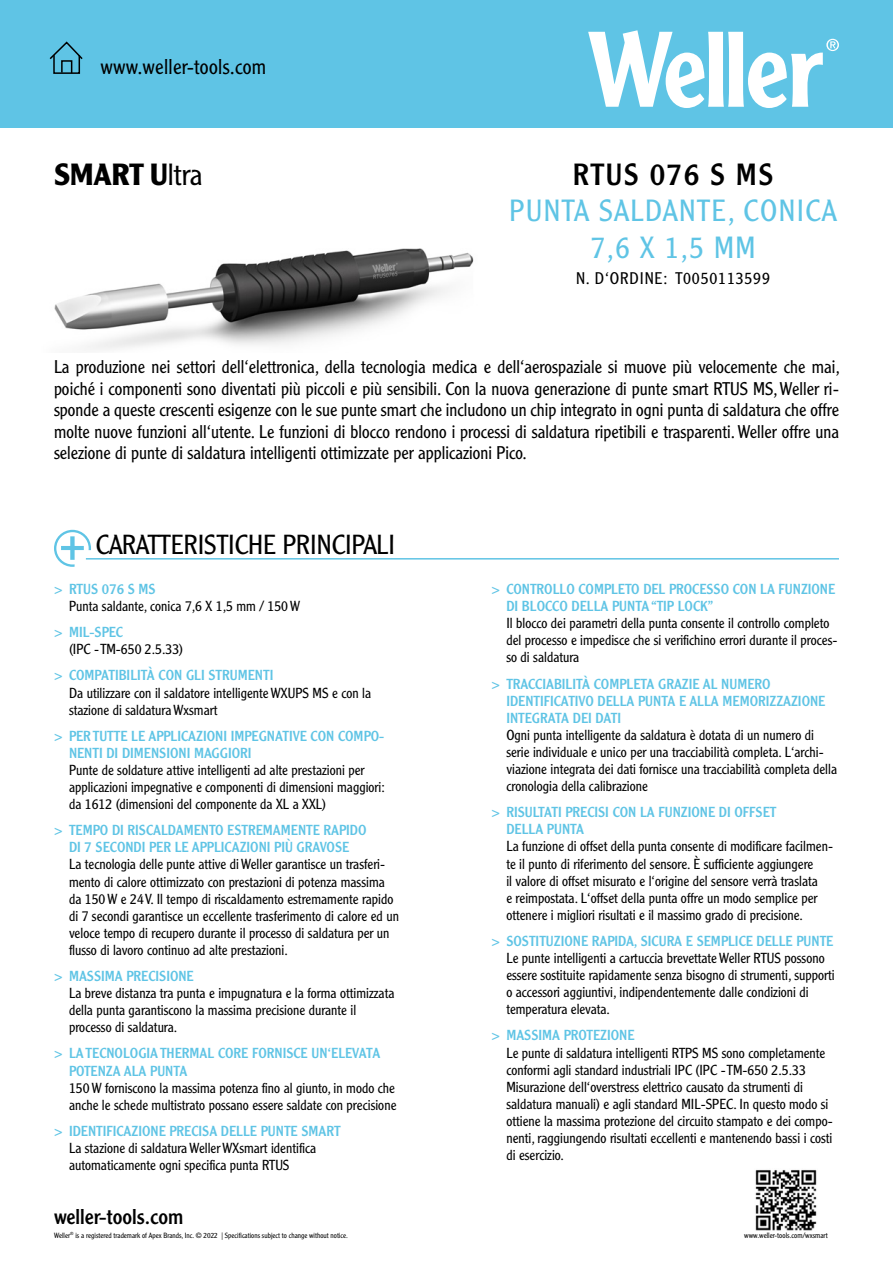
<style>
.page{position:relative;width:893px;height:1263px;background:#fff}
.page>*{position:absolute;margin:0;border:0;box-sizing:border-box;transform-origin:0 0}
.t1{font:300 30px/37.3px "Clearface Gothic LT Std";letter-spacing:.05em;color:#5fc4e5;text-align:center}
.t2{font:700 30px "Clearface Gothic LT Std";color:#000}
.t3{font:30px "Clearface Gothic LT Std";letter-spacing:.05em;color:#000}
.t4{font:300 27px "Clearface Gothic LT Std";color:#000}
.t5{font:300 21px "Clearface Gothic LT Std";letter-spacing:.01em;color:#000}
.t6{font:21px "Clearface Gothic LT Std";color:#000}
.t7{font:300 18px/21.6px "Clearface Gothic LT Std";color:#000;text-align:justify}
.t8{font:300 16.5px "Clearface Gothic LT Std";letter-spacing:.05em;color:#000}
.t9{font:300 14.25px/17.1px "Clearface Gothic LT Std";color:#000}
.t10{font:14.25px/17.1px "Clearface Gothic LT Std";color:#5fc4e5}
.t11{font:300 7.65px "Clearface Gothic LT Std";color:#000}
.t12{font:300 7.35px "Clearface Gothic LT Std";color:#000}
.s1{font-weight:300}
</style>
<div class="page">
<div style="left:0;top:0;width:893px;height:128px;background:#5fc4e5"></div>
<svg style="left:588px;top:30px;width:251px;height:78px"></svg>
<svg style="left:49px;top:41px;width:34px;height:33px"></svg>
<svg style="left:54px;top:530px;width:37px;height:37px"></svg>
<hr style="left:86px;top:558px;width:753px;height:1px;background:#5fc4e5">
<img style="left:755px;top:1170px;width:62px;height:61px">
<img style="left:54px;top:248px;width:420px;height:102px">
<h3 class="t5" style="left:101px;top:54px;width:167px">www.weller-tools.com</h3>
<h1 class="t2" style="left:54px;top:157px;width:150px">SMART U<span class="s1">ltra</span></h1>
<h1 class="t3" style="left:573px;top:155px;width:202px">RTUS 076 S MS</h1>
<h1 class="t1" style="left:510px;top:192px;width:328px">PUNTA SALDANTE, CONICA<br>7,6 X 1,5 MM</h1>
<p class="t8" style="left:576px;top:268px;width:195px">N. D‘ORDINE: T0050113599</p>
<p class="t7" style="left:54px;top:356px;width:787px">La produzione nei settori dell‘elettronica, della tecnologia medica e dell‘aerospaziale si muove più velocemente che mai, poiché i componenti sono diventati più piccoli e più sensibili. Con la nuova generazione di punte smart RTUS MS, Weller ri&shy;sponde a queste crescenti esigenze con le sue punte smart che includono un chip integrato in ogni punta di saldatura che offre molte nuove funzioni all‘utente. Le funzioni di blocco rendono i processi di saldatura ripetibili e trasparenti. Weller offre una selezione di punte di saldatura intelligenti ottimizzate per applicazioni Pico.</p>
<h2 class="t4" style="left:96px;top:529px;width:301px">CARATTERISTICHE PRINCIPALI</h2>
<p class="t10" style="left:54px;top:580px;width:103px">&gt; RTUS 076 S MS</p>
<p class="t9" style="left:69px;top:597px;width:233px">Punta saldante, conica 7,6 X 1,5 mm / 150 W</p>
<p class="t10" style="left:54px;top:623px;width:71px">&gt; MIL-SPEC</p>
<p class="t9" style="left:69px;top:641px;width:116px">(IPC - TM-650 2.5.33)</p>
<p class="t10" style="left:54px;top:667px;width:221px">&gt; COMPATIBILITÀ CON GLI STRUMENTI</p>
<p class="t9" style="left:69px;top:684px;width:304px">Da utilizzare con il saldatore intelligente WXUPS MS e con la stazione di saldatura Wxsmart</p>
<p class="t10" style="left:69px;top:727px;width:317px;text-indent:-15px">&gt; PER TUTTE LE APPLICAZIONI IMPEGNATIVE CON COMPO-<br>NENTI DI DIMENSIONI MAGGIORI</p>
<p class="t9" style="left:69px;top:761px;width:317px">Punte de soldature attive intelligenti ad alte prestazioni per applicazioni impegnative e componenti di dimensioni maggiori: da 1612 (dimensioni del componente da XL a XXL)</p>
<p class="t10" style="left:54px;top:821px;width:314px;text-align:center">&gt; TEMPO DI RISCALDAMENTO ESTREMAMENTE RAPIDO<br>DI 7 SECONDI PER LE APPLICAZIONI PIÙ GRAVOSE</p>
<p class="t9" style="left:69px;top:856px;width:331px">La tecnologia delle punte attive di Weller garantisce un trasferi&shy;mento di calore ottimizzato con prestazioni di potenza massima da 150 W e 24 V. Il tempo di riscaldamento estremamente rapido di 7 secondi garantisce un eccellente trasferimento di calore ed un veloce tempo di recupero durante il processo di saldatura per un flusso di lavoro continuo ad alte prestazioni.</p>
<p class="t10" style="left:54px;top:967px;width:141px">&gt; MASSIMA PRECISIONE</p>
<p class="t9" style="left:69px;top:984px;width:327px">La breve distanza tra punta e impugnatura e la forma ottimizzata della punta garantiscono la massima precisione durante il processo di saldatura.</p>
<p class="t10" style="left:69px;top:1045px;width:313px;text-indent:-15px">&gt; LA TECNOLOGIA THERMAL CORE FORNISCE UN‘ELEVATA<br>POTENZA ALA PUNTA</p>
<p class="t9" style="left:69px;top:1079px;width:329px">150 W forniscono la massima potenza fino al giunto, in modo che anche le schede multistrato possano essere saldate con precisione</p>
<p class="t10" style="left:54px;top:1122px;width:288px">&gt; IDENTIFICAZIONE PRECISA DELLE PUNTE SMART</p>
<p class="t9" style="left:69px;top:1139px;width:249px">La stazione di saldatura Weller WXsmart identifica automaticamente ogni specifica punta RTUS</p>
<h3 class="t6" style="left:54px;top:1203px;width:131px">weller-tools.com</h3>
<p class="t12" style="left:54px;top:1230px;width:295px">Weller<sup>®</sup> is a registered trademark of Apex Brands, Inc. © 2022 | Specifications subject to change without notice.</p>
<p class="t10" style="left:506px;top:580px;width:330px;text-indent:-15px">&gt; CONTROLLO COMPLETO DEL PROCESSO CON LA FUNZIONE<br>DI BLOCCO DELLA PUNTA “TIP LOCK”</p>
<p class="t9" style="left:506px;top:615px;width:333px">Il blocco dei parametri della punta consente il controllo completo del processo e impedisce che si verifichino errori durante il proces&shy;so di saldatura</p>
<p class="t10" style="left:506px;top:675px;width:321px;text-indent:-15px">&gt; TRACCIABILITÀ COMPLETA GRAZIE AL NUMERO<br>IDENTIFICATIVO DELLA PUNTA E ALLA MEMORIZZAZIONE<br>INTEGRATA DEI DATI</p>
<p class="t9" style="left:506px;top:726px;width:332px">Ogni punta intelligente da saldatura è dotata di un numero di serie individuale e unico per una tracciabilità completa. L‘archi&shy;viazione integrata dei dati fornisce una tracciabilità completa della cronologia della calibrazione</p>
<p class="t10" style="left:506px;top:803px;width:272px;text-indent:-15px">&gt; RISULTATI PRECISI CON LA FUNZIONE DI OFFSET<br>DELLA PUNTA</p>
<p class="t9" style="left:506px;top:838px;width:328px">La funzione di offset della punta consente di modificare facilmen&shy;te il punto di riferimento del sensore. È sufficiente aggiungere<br>il valore di offset misurato e l‘origine del sensore verrà traslata<br>e reimpostata. L‘offset della punta offre un modo semplice per ottenere i migliori risultati e il massimo grado di precisione.</p>
<p class="t10" style="left:491px;top:932px;width:344px">&gt; SOSTITUZIONE RAPIDA, SICURA E SEMPLICE DELLE PUNTE</p>
<p class="t9" style="left:506px;top:949px;width:330px">Le punte intelligenti a cartuccia brevettate Weller RTUS possono essere sostituite rapidamente senza bisogno di strumenti, supporti o accessori aggiuntivi, indipendentemente dalle condizioni di temperatura elevata.</p>
<p class="t10" style="left:491px;top:1027px;width:145px">&gt; MASSIMA PROTEZIONE</p>
<p class="t9" style="left:506px;top:1044px;width:328px">Le punte di saldatura intelligenti RTPS MS sono completamente conformi agli standard industriali IPC (IPC - TM-650 2.5.33<br>Misurazione dell‘overstress elettrico causato da strumenti di saldatura manuali) e agli standard MIL-SPEC. In questo modo si ottiene la massima protezione del circuito stampato e dei compo&shy;nenti, raggiungendo risultati eccellenti e mantenendo bassi i costi di esercizio.</p>
<p class="t11" style="left:744px;top:1230px;width:85px">www.weller-tools.com/wxsmart</p>
</div>
